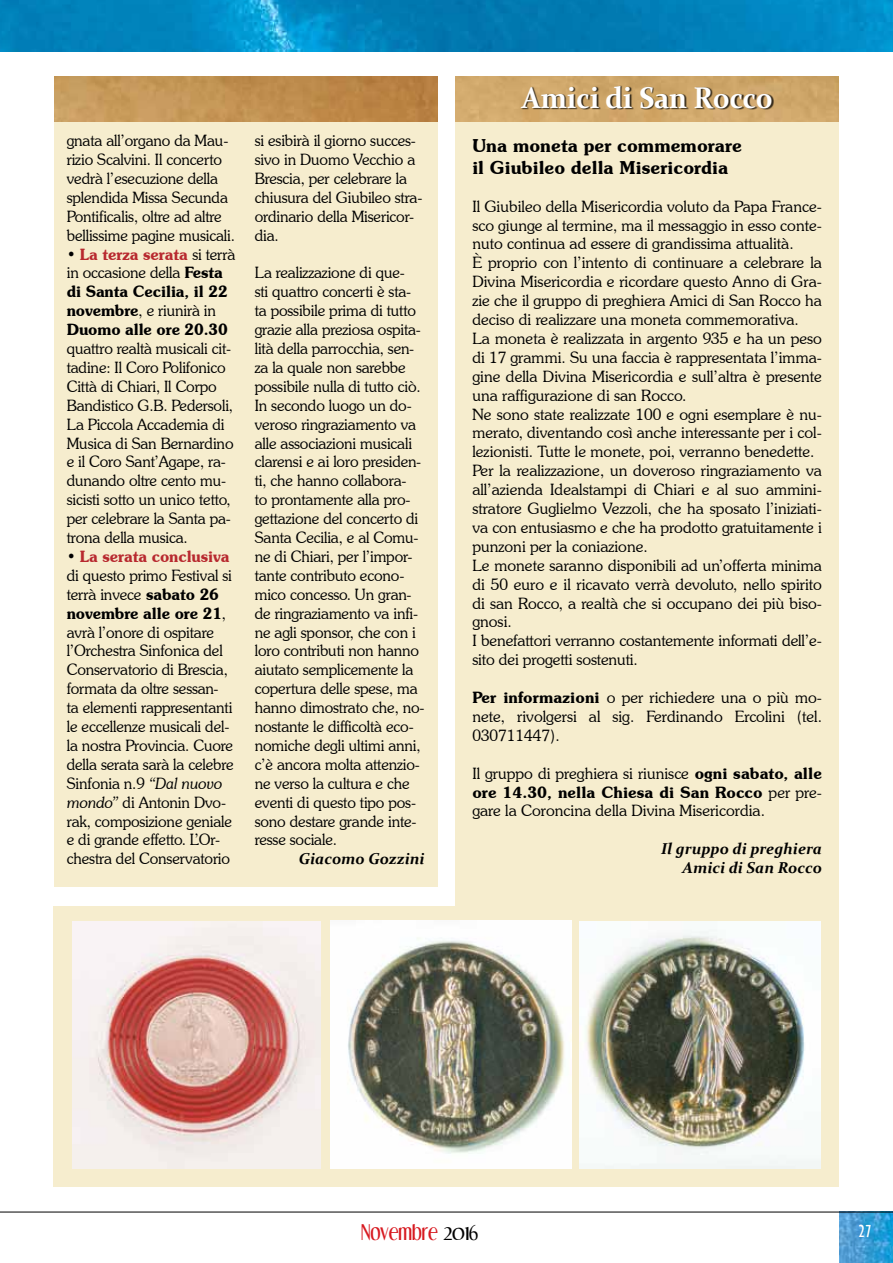
<style>
.page{position:relative;width:893px;height:1263px;background:#fff}
.page>*{position:absolute;margin:0;border:0;box-sizing:border-box;transform-origin:0 0}
.t1{font:700 30px "Constantia";color:#fff;scale:.94 1}
.t2{font:18.75px "Dream Orphans";color:#d71920}
.t3{font:600 18px/21.6px "Souvenir IT Cby BT";color:#000}
.t4{font:condensed 18px "Gill Sans";color:#fff}
.t5{font:300 15.75px/18.9px "Souvenir IT Cby BT";letter-spacing:-.01em;color:#000}
.t6{font:600 15.75px/18.9px "Souvenir IT Cby BT";letter-spacing:-.01em;color:#000}
.t7{font:italic 700 15.75px/18.9px "Constantia";color:#000;text-align:right}
.s1{font-weight:300}
.s2{color:#b8292f}
.s3{font-weight:600;color:#b8292f}
.s4{font-weight:600}
.s5{font-style:italic}
.s6{color:#000}
</style>
<div class="page">
<img style="left:839px;top:1213px;width:54px;height:50px">
<hr style="left:0;top:1212px;width:893px;height:1px;background:#000">
<img style="left:0;top:0;width:893px;height:51px">
<div style="left:54px;top:121px;width:383px;height:766px;background:#f6edce"></div>
<img style="left:54px;top:77px;width:383px;height:44px">
<div style="left:54px;top:906px;width:785px;height:280px;background:#f6edce"></div>
<div style="left:455px;top:121px;width:384px;height:1065px;background:#f6edce"></div>
<img style="left:455px;top:77px;width:384px;height:44px">
<div style="left:521px;top:85px;width:253px;height:24px;background:#000;opacity:.75"></div>
<img style="left:331px;top:921px;width:241px;height:247px">
<img style="left:579px;top:921px;width:241px;height:247px">
<img style="left:73px;top:921px;width:247px;height:247px">
<p class="t5" style="left:67px;top:131px;width:170px">gnata all’organo da Mau&shy;rizio Scalvini. Il concerto vedrà l’esecuzione della splendida Missa Secunda<br>Pontificalis, oltre ad altre bellissime pagine musicali.</p>
<p class="t6" style="left:67px;top:244px;width:170px"><span class="s1">•</span> <span class="s2">La terza serata</span> <span class="s1">si terrà in occasione della</span> Festa di Santa Cecilia, il 22 novembre<span class="s1">, e riunirà in<br></span>Duomo alle ore 20.30</p>
<p class="t5" style="left:67px;top:339px;width:168px">quattro realtà musicali cit&shy;tadine: Il Coro Polifonico<br>Città di Chiari, Il Corpo<br>Bandistico G.B. Pedersoli,<br>La Piccola Accademia di<br>Musica di San Bernardino e il Coro Sant’Agape, ra&shy;dunando oltre cento mu&shy;sicisti sotto un unico tetto, per celebrare la Santa pa&shy;trona della musica.</p>
<p class="t5" style="left:67px;top:547px;width:169px">• <span class="s3">La serata conclusiva </span>di questo primo Festival si terrà invece <span class="s4">sabato 26 novembre alle ore 21</span>, avrà l’onore di ospitare l’Orchestra Sinfonica del<br>Conservatorio di Brescia, formata da oltre sessan&shy;ta elementi rappresentanti le eccellenze musicali del&shy;la nostra Provincia. Cuore della serata sarà la celebre<br>Sinfonia n.9 <span class="s5">“Dal nuovo mondo”</span> di Antonin Dvo&shy;rak, composizione geniale e di grande effetto. L’Or&shy;chestra del Conservatorio</p>
<p class="t5" style="left:255px;top:131px;width:169px">si esibirà il giorno succes&shy;sivo in Duomo Vecchio a<br>Brescia, per celebrare la chiusura del Giubileo stra&shy;ordinario della Misericor&shy;dia.</p>
<p class="t5" style="left:255px;top:263px;width:171px">La realizzazione di que-<br>sti quattro concerti è sta&shy;ta possibile prima di tutto grazie alla preziosa ospita&shy;lità della parrocchia, sen&shy;za la quale non sarebbe possibile nulla di tutto ciò.<br>In secondo luogo un do&shy;veroso ringraziamento va alle associazioni musicali clarensi e ai loro presiden&shy;ti, che hanno collabora-<br>to prontamente alla pro&shy;gettazione del concerto di<br>Santa Cecilia, e al Comu&shy;ne di Chiari, per l’impor&shy;tante contributo econo&shy;mico concesso. Un gran&shy;de ringraziamento va infi&shy;ne agli sponsor, che con i loro contributi non hanno aiutato semplicemente la copertura delle spese, ma hanno dimostrato che, no&shy;nostante le difficoltà eco&shy;nomiche degli ultimi anni, c’è ancora molta attenzio&shy;ne verso la cultura e che eventi di questo tipo pos&shy;sono destare grande inte&shy;resse sociale.</p>
<p class="t7" style="left:299px;top:849px;width:127px">Giacomo Gozzini</p>
<h1 class="t1" style="left:522px;top:77px;width:268px">Amici di San Rocco</h1>
<p class="t3" style="left:472px;top:135px;width:271px">Una moneta per commemorare il Giubileo della Misericordia</p>
<p class="t5" style="left:472px;top:196px;width:351px">Il Giubileo della Misericordia voluto da Papa France&shy;sco giunge al termine, ma il messaggio in esso conte&shy;nuto continua ad essere di grandissima attualità.<br>È proprio con l’intento di continuare a celebrare la Divina Misericordia e ricordare questo Anno di Gra&shy;zie che il gruppo di preghiera Amici di San Rocco ha deciso di realizzare una moneta commemorativa.<br>La moneta è realizzata in argento 935 e ha un peso di 17 grammi. Su una faccia è rappresentata l’imma&shy;gine della Divina Misericordia e sull’altra è presente una raffigurazione di san Rocco.<br>Ne sono state realizzate 100 e ogni esemplare è nu&shy;merato, diventando così anche interessante per i col&shy;lezionisti. Tutte le monete, poi, verranno benedette.<br>Per la realizzazione, un doveroso ringraziamento va all’azienda Idealstampi di Chiari e al suo ammini&shy;stratore Guglielmo Vezzoli, che ha sposato l’iniziati&shy;va con entusiasmo e che ha prodotto gratuitamente i punzoni per la coniazione.<br>Le monete saranno disponibili ad un’offerta minima di 50 euro e il ricavato verrà devoluto, nello spirito di san Rocco, a realtà che si occupano dei più biso&shy;gnosi.<br>I benefattori verranno costantemente informati dell’e&shy;sito dei progetti sostenuti.</p>
<p class="t5" style="left:472px;top:688px;width:351px;text-align:justify"><span class="s4">Per informazioni</span> o per richiedere una o più mo&shy;nete, rivolgersi al sig. Ferdinando Ercolini (tel.<br>030711447).</p>
<p class="t5" style="left:472px;top:763px;width:351px;text-align:justify">Il gruppo di preghiera si riunisce <span class="s4">ogni sabato, alle ore 14.30, nella Chiesa di San Rocco</span> per pre&shy;gare la Coroncina della Divina Misericordia.</p>
<p class="t7" style="left:661px;top:839px;width:162px">Il gruppo di preghiera<br>Amici di San Rocco</p>
<p class="t2" style="left:361px;top:1221px;width:118px">Novembre <span class="s6">2016</span></p>
<p class="t4" style="left:859px;top:1221px;width:15px">27</p>
</div>
